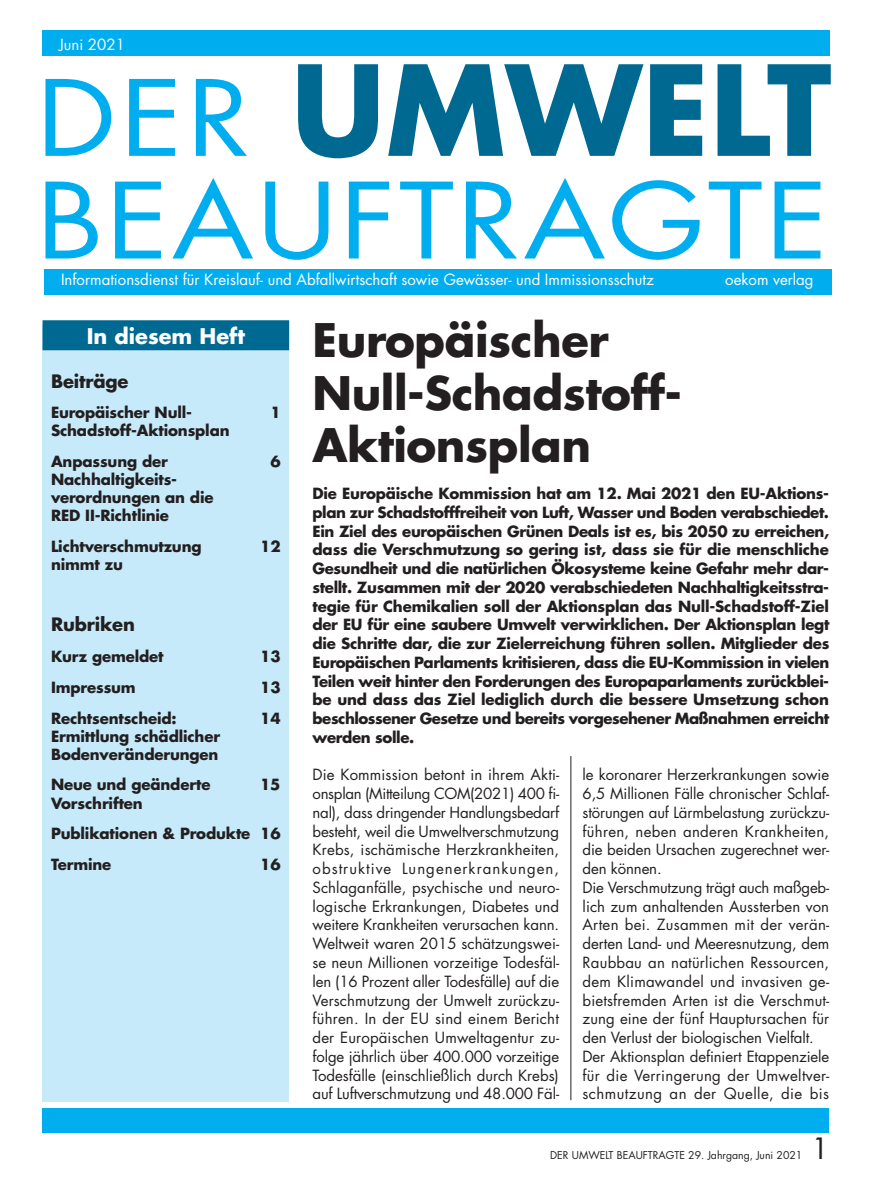
<style>
.page{position:relative;width:893px;height:1191px;background:#fff}
.page>*{position:absolute;margin:0;border:0;box-sizing:border-box;transform-origin:0 0}
.t1{font:700 121.5px "Futura";letter-spacing:.005em;color:#006991}
.t2{font:102px "Futura";letter-spacing:.025em;color:#00aeef;scale:1.15 1}
._06_Head_S_1{font:700 45px/52.5px "Futura";letter-spacing:-.01em;color:#231f20}
.t3{font:28.5px "Futura";color:#231f20}
.t4{font:700 21px "Futura";color:#fff}
._071_Inhaltsverzeich{font:700 18px "Futura";letter-spacing:-.01em;color:#231f20}
._07_Inhaltsverzeichn{font:700 18px "Futura";letter-spacing:-.01em;color:#231f20}
._01_Fließtext{font:15px/18.8px "Futura";letter-spacing:-.01em;color:#231f20;text-align:justify}
._05_Vorspann{font:700 15px/18.8px "Futura";letter-spacing:-.03em;color:#231f20;text-align:justify}
._07_Inhaltsverzeichn-2{font:700 15px/18px "Futura";letter-spacing:-.01em;color:#231f20}
.t5{font:15px "Futura";color:#fff}
.t6{font:10.5px "Futura";color:#231f20}
.s1{font-weight:400;font-size:102px;color:#00aeef}
</style>
<div class="page">
<div style="left:43px;top:325px;width:246px;height:776px;background:#c6eafa"></div>
<div style="left:43px;top:320px;width:246px;height:30px;background:#006991"></div>
<div style="left:43px;top:1108px;width:786px;height:25px;background:#00aeef"></div>
<div style="left:44px;top:269px;width:787px;height:25px;background:#00aeef"></div>
<hr style="left:571px;top:756px;width:1px;height:344px;background:#231f20">
<div style="left:42px;top:30px;width:787px;height:25px;background:#00aeef"></div>
<p class="t5" style="left:59px;top:35px;width:67px">Juni 2021</p>
<p class="t1" style="left:37px;top:29px;width:796px"><span class="s1">DER</span> UMWELT</p>
<p class="t2" style="left:37px;top:156px;width:690px">BEAUFTRAGTE</p>
<p class="t5" style="left:61px;top:270px;width:594px">Informationsdienst für Kreislauf- und Abfallwirtschaft sowie Gewässer- und Immissionsschutz</p>
<p class="t5" style="left:725px;top:270px;width:90px">oekom verlag</p>
<p class="t4" style="left:87px;top:322px;width:160px">In diesem Heft</p>
<p class="_071_Inhaltsverzeich" style="left:51px;top:369px;width:79px">Beiträge</p>
<p class="_07_Inhaltsverzeichn-2" style="left:51px;top:403px;width:143px">Europäischer Null-</p>
<p class="_07_Inhaltsverzeichn-2" style="left:270px;top:403px;width:12px">1</p>
<p class="_07_Inhaltsverzeichn-2" style="left:51px;top:421px;width:180px">Schadstoff-Aktionsplan</p>
<p class="_07_Inhaltsverzeichn-2" style="left:51px;top:452px;width:118px">Anpassung der</p>
<p class="_07_Inhaltsverzeichn-2" style="left:270px;top:452px;width:12px">6</p>
<p class="_07_Inhaltsverzeichn-2" style="left:51px;top:470px;width:164px">Nachhaltigkeits&shy;verordnungen an die<br>RED II-Richtlinie</p>
<p class="_07_Inhaltsverzeichn-2" style="left:51px;top:537px;width:152px">Lichtverschmutzung</p>
<p class="_07_Inhaltsverzeichn-2" style="left:260px;top:537px;width:22px">12</p>
<p class="_07_Inhaltsverzeichn-2" style="left:51px;top:555px;width:73px">nimmt zu</p>
<p class="_07_Inhaltsverzeichn" style="left:51px;top:612px;width:85px">Rubriken</p>
<p class="_07_Inhaltsverzeichn-2" style="left:51px;top:647px;width:114px">Kurz gemeldet</p>
<p class="_07_Inhaltsverzeichn-2" style="left:260px;top:647px;width:22px">13</p>
<p class="_07_Inhaltsverzeichn-2" style="left:51px;top:678px;width:86px">Impressum</p>
<p class="_07_Inhaltsverzeichn-2" style="left:260px;top:678px;width:22px">13</p>
<p class="_07_Inhaltsverzeichn-2" style="left:51px;top:709px;width:127px">Rechtsentscheid:</p>
<p class="_07_Inhaltsverzeichn-2" style="left:260px;top:709px;width:22px">14</p>
<p class="_07_Inhaltsverzeichn-2" style="left:51px;top:727px;width:171px">Ermittlung schädlicher<br>Bodenveränderungen</p>
<p class="_07_Inhaltsverzeichn-2" style="left:51px;top:775px;width:161px">Neue und geänderte</p>
<p class="_07_Inhaltsverzeichn-2" style="left:260px;top:775px;width:22px">15</p>
<p class="_07_Inhaltsverzeichn-2" style="left:51px;top:793px;width:93px">Vorschriften</p>
<p class="_07_Inhaltsverzeichn-2" style="left:51px;top:824px;width:231px">Publikationen &amp; Produkte 16</p>
<p class="_07_Inhaltsverzeichn-2" style="left:51px;top:855px;width:62px">Termine</p>
<p class="_07_Inhaltsverzeichn-2" style="left:260px;top:855px;width:22px">16</p>
<p class="_06_Head_S_1" style="left:313px;top:313px;width:371px">Europäischer<br>Null-Schadstoff-<br>Aktionsplan</p>
<p class="_05_Vorspann" style="left:313px;top:484px;width:518px">Die Europäische Kommission hat am 12. Mai 2021 den EU-Aktions&shy;plan zur Schadstofffreiheit von Luft, Wasser und Boden verabschiedet.<br>Ein Ziel des europäischen Grünen Deals ist es, bis 2050 zu erreichen, dass die Verschmutzung so gering ist, dass sie für die menschliche Gesundheit und die natürlichen Ökosysteme keine Gefahr mehr dar&shy;stellt. Zusammen mit der 2020 verabschiedeten Nachhaltigkeitsstra&shy;tegie für Chemikalien soll der Aktionsplan das Null-Schadstoff-Ziel der EU für eine saubere Umwelt verwirklichen. Der Aktionsplan legt die Schritte dar, die zur Zielerreichung führen sollen. Mitglieder des Europäischen Parlaments kritisieren, dass die EU-Kommission in vielen Teilen weit hinter den Forderungen des Europaparlaments zurückblei&shy;be und dass das Ziel lediglich durch die bessere Umsetzung schon beschlossener Gesetze und bereits vorgesehener Maßnahmen erreicht werden solle.</p>
<p class="_01_Fließtext" style="left:313px;top:765px;width:248px">Die Kommission betont in ihrem Akti&shy;onsplan (Mitteilung COM(2021) 400 fi&shy;nal), dass dringender Handlungsbedarf besteht, weil die Umweltverschmutzung Krebs, ischämische Herzkrankheiten, obstruktive Lungenerkrankungen, Schlaganfälle, psychische und neuro&shy;logische Erkrankungen, Diabetes und weitere Krankheiten verursachen kann.<br>Weltweit waren 2015 schätzungswei&shy;se neun Millionen vorzeitige Todesfäl&shy;len (16 Prozent aller Todesfälle) auf die Verschmutzung der Umwelt zurückzu&shy;führen. In der EU sind einem Bericht der Europäischen Umweltagentur zu&shy;folge jährlich über 400.000 vorzeitige Todesfälle (einschließlich durch Krebs) auf Luftverschmutzung und 48.000 Fäl-</p>
<p class="_01_Fließtext" style="left:583px;top:765px;width:248px">le koronarer Herzerkrankungen sowie 6,5 Millionen Fälle chronischer Schlaf&shy;störungen auf Lärmbelastung zurückzu&shy;führen, neben anderen Krankheiten, die beiden Ursachen zugerechnet wer&shy;den können.</p>
<p class="_01_Fließtext" style="left:583px;top:878px;width:248px">Die Verschmutzung trägt auch maßgeb&shy;lich zum anhaltenden Aussterben von Arten bei. Zusammen mit der verän&shy;derten Land- und Meeresnutzung, dem Raubbau an natürlichen Ressourcen, dem Klimawandel und invasiven ge&shy;bietsfremden Arten ist die Verschmut&shy;zung eine der fünf Hauptursachen für den Verlust der biologischen Vielfalt.</p>
<p class="_01_Fließtext" style="left:583px;top:1047px;width:248px">Der Aktionsplan definiert Etappenziele für die Verringerung der Umweltver&shy;schmutzung an der Quelle, die bis</p>
<p class="t6" style="left:550px;top:1148px;width:254px">DER UMWELT BEAUFTRAGTE 29. Jahrgang, Juni 2021</p>
<p class="t3" style="left:812px;top:1130px;width:19px">1</p>
</div>
